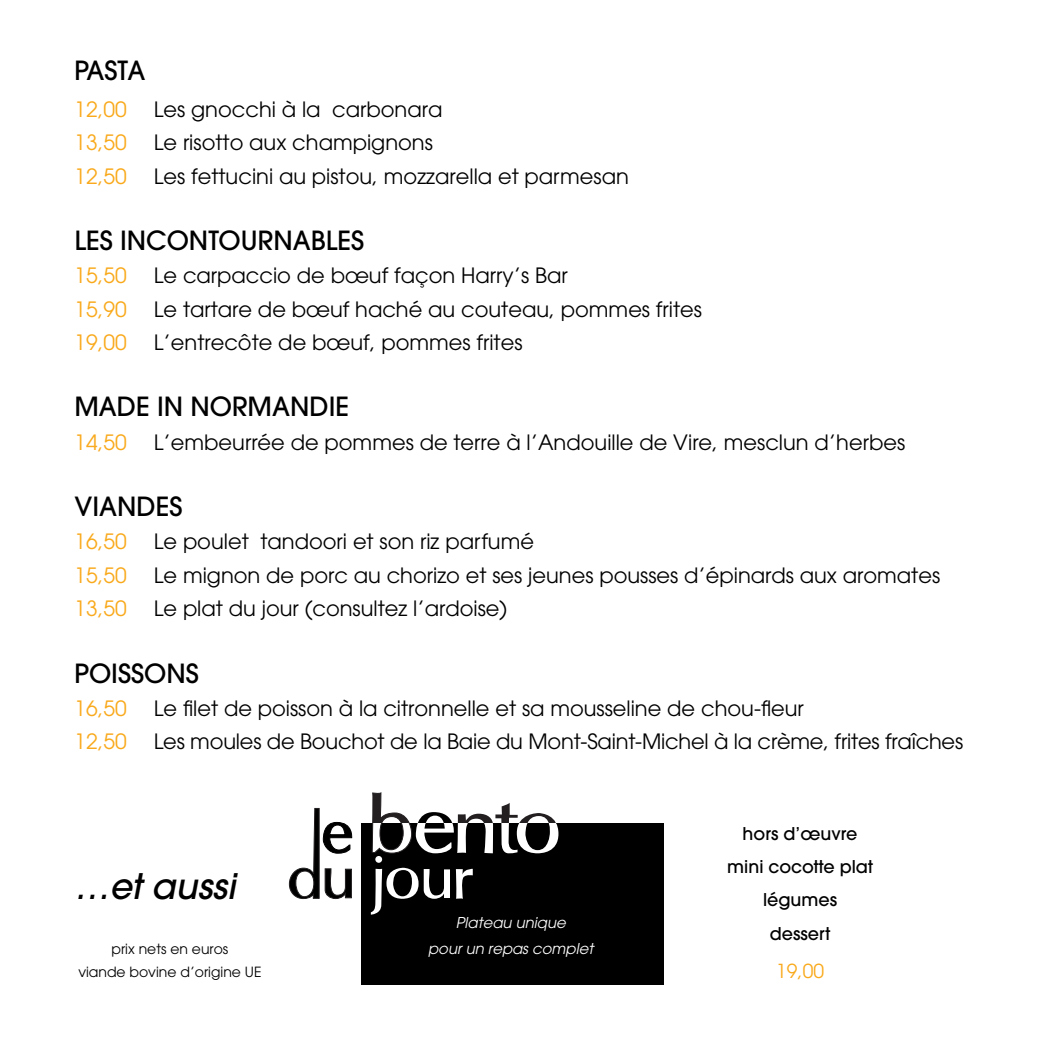
<style>
.page{position:relative;width:1042px;height:1042px;background:#fff}
.page>*{position:absolute;margin:0;border:0;box-sizing:border-box;transform-origin:0 0}
.t1{font:italic 500 35px "Avant Garde";color:#000}
.t2{font:500 26.25px "Avant Garde";color:#000}
.t3{font:21px "Avant Garde";color:#000}
.t4{font:21px "Avant Garde";color:#f9a91b}
.t5{font:19.25px "Avant Garde";color:#f9a91b}
.t6{font:500 17.5px/33.2px "Avant Garde";color:#000;text-align:center}
.t7{font:italic 14.88px/26.2px "Avant Garde";color:#fff;text-align:center}
.t8{font:14px/22.8px "Avant Garde";color:#000;text-align:center}
</style>
<div class="page">
<div style="left:361px;top:823px;width:303px;height:162px;background:#000"></div>
<svg style="left:372px;top:793px;width:186px;height:60px"></svg>
<svg style="left:289px;top:807px;width:64px;height:92px"></svg>
<svg style="left:424px;top:869px;width:26px;height:30px"></svg>
<svg style="left:371px;top:868px;width:47px;height:46px"></svg>
<svg style="left:456px;top:868px;width:17px;height:31px"></svg>
<div style="left:375px;top:856px;width:7px;height:7px;background:#fff;border-radius:50%"></div>
<p class="t2" style="left:74px;top:55px;width:73px">PASTA</p>
<p class="t4" style="left:74px;top:97px;width:54px">12,00</p>
<p class="t3" style="left:154px;top:97px;width:290px">Les gnocchi à la carbonara</p>
<p class="t4" style="left:74px;top:130px;width:54px">13,50</p>
<p class="t3" style="left:154px;top:130px;width:281px">Le risotto aux champignons</p>
<p class="t4" style="left:74px;top:164px;width:54px">12,50</p>
<p class="t3" style="left:154px;top:164px;width:476px">Les fettucini au pistou, mozzarella et parmesan</p>
<p class="t2" style="left:74px;top:224px;width:291px">LES INCONTOURNABLES</p>
<p class="t4" style="left:74px;top:263px;width:54px">15,50</p>
<p class="t3" style="left:154px;top:263px;width:415px">Le carpaccio de bœuf façon Harry’s Bar</p>
<p class="t4" style="left:74px;top:297px;width:54px">15,90</p>
<p class="t3" style="left:154px;top:297px;width:550px">Le tartare de bœuf haché au couteau, pommes frites</p>
<p class="t4" style="left:74px;top:330px;width:54px">19,00</p>
<p class="t3" style="left:154px;top:330px;width:370px">L’entrecôte de bœuf, pommes frites</p>
<p class="t2" style="left:74px;top:391px;width:276px">MADE IN NORMANDIE</p>
<p class="t4" style="left:74px;top:430px;width:54px">14,50</p>
<p class="t3" style="left:154px;top:430px;width:753px">L’embeurrée de pommes de terre à l’Andouille de Vire, mesclun d’herbes</p>
<p class="t2" style="left:74px;top:490px;width:109px">VIANDES</p>
<p class="t4" style="left:74px;top:529px;width:54px">16,50</p>
<p class="t3" style="left:154px;top:529px;width:382px">Le poulet tandoori et son riz parfumé</p>
<p class="t4" style="left:74px;top:563px;width:54px">15,50</p>
<p class="t3" style="left:154px;top:563px;width:788px">Le mignon de porc au chorizo et ses jeunes pousses d’épinards aux aromates</p>
<p class="t4" style="left:74px;top:596px;width:54px">13,50</p>
<p class="t3" style="left:154px;top:596px;width:355px">Le plat du jour (consultez l’ardoise)</p>
<p class="t2" style="left:74px;top:657px;width:126px">POISSONS</p>
<p class="t4" style="left:74px;top:696px;width:54px">16,50</p>
<p class="t3" style="left:154px;top:696px;width:651px">Le filet de poisson à la citronnelle et sa mousseline de chou-fleur</p>
<p class="t4" style="left:74px;top:729px;width:54px">12,50</p>
<p class="t3" style="left:154px;top:729px;width:811px">Les moules de Bouchot de la Baie du Mont-Saint-Michel à la crème, frites fraîches</p>
<h1 class="t1" style="left:74px;top:864px;width:162px">…et aussi</h1>
<p class="t8" style="left:78px;top:938px;width:185px">prix nets en euros<br>viande bovine d’origine UE</p>
<p class="t7" style="left:428px;top:909px;width:167px">Plateau unique<br>pour un repas complet</p>
<p class="t6" style="left:727px;top:817px;width:147px">hors d’œuvre mini cocotte plat légumes<br>dessert</p>
<p class="t5" style="left:776px;top:959px;width:49px">19,00</p>
</div>
